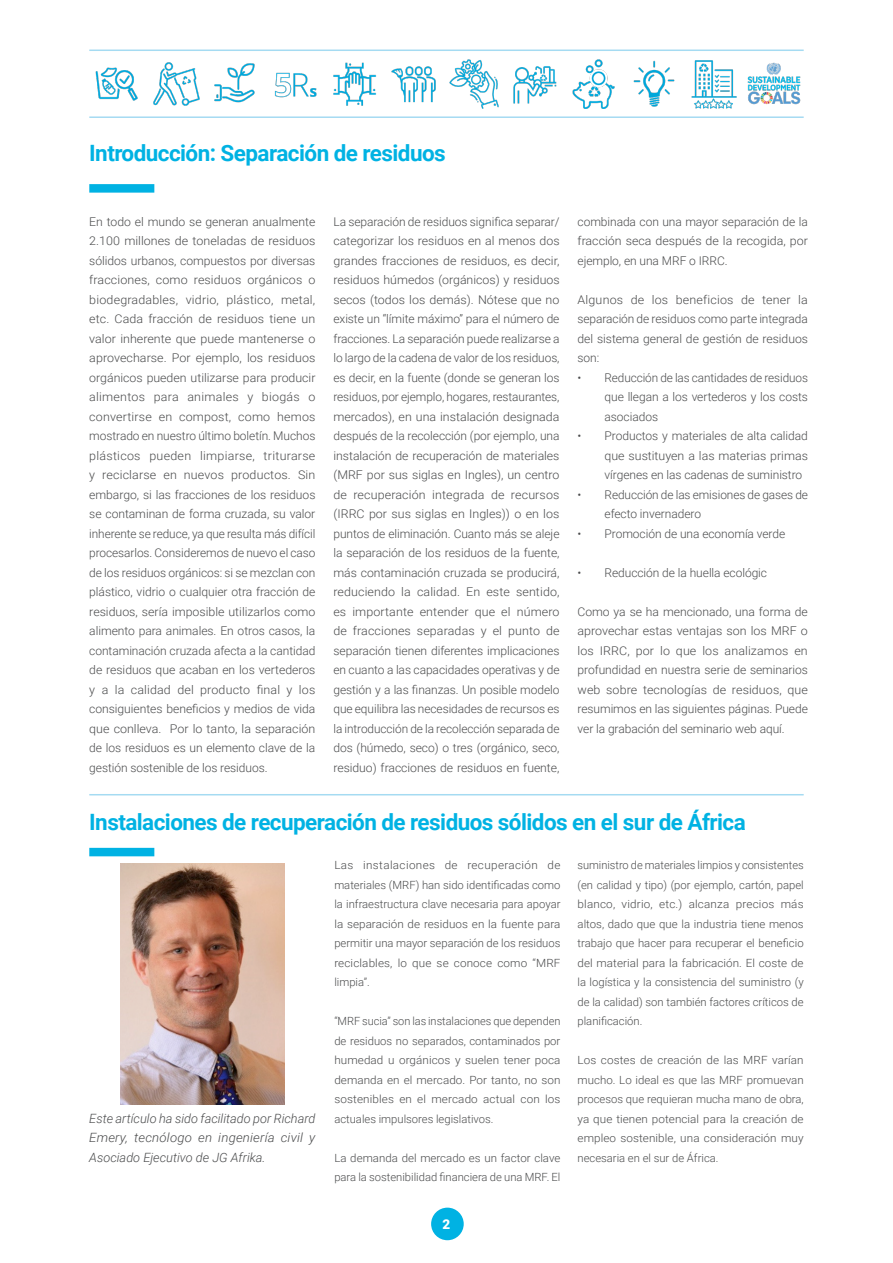
<style>
.page{position:relative;width:893px;height:1263px;background:#fff}
.page>*{position:absolute;margin:0;border:0;box-sizing:border-box;transform-origin:0 0}
.t1{font:700 22.5px "Roboto";letter-spacing:-.025em;color:#00b2e3}
.t2{font:900 13.5px "Roboto";color:#fff}
.t3{font:italic 300 12.75px/19.5px "Roboto";color:#4b4c4d;text-align:justify}
.t4{font:300 12px/19.5px "Roboto";letter-spacing:-.005em;color:#4b4c4d;text-align:justify}
.t5{font:300 12px/19.5px "Roboto";letter-spacing:-.005em;color:#4b4c4d;text-align:justify;scale:1.04 1}
.t6{font:300 11.25px/19.5px "Roboto";color:#4b4c4d;text-align:justify}
.t7{font:300 11.25px/19.5px "Roboto";color:#4b4c4d;text-align:justify;scale:1.04 1}
</style>
<div class="page">
<img style="left:95px;top:67px;width:43px;height:34px">
<img style="left:153px;top:62px;width:47px;height:44px">
<img style="left:214px;top:63px;width:41px;height:40px">
<img style="left:274px;top:72px;width:43px;height:26px">
<img style="left:333px;top:62px;width:43px;height:44px">
<img style="left:391px;top:66px;width:45px;height:37px">
<img style="left:449px;top:59px;width:50px;height:49px">
<img style="left:513px;top:66px;width:44px;height:38px">
<img style="left:572px;top:59px;width:43px;height:49px">
<img style="left:633px;top:60px;width:42px;height:47px">
<img style="left:691px;top:60px;width:46px;height:48px">
<img style="left:747px;top:62px;width:53px;height:43px">
<hr style="left:89px;top:116px;width:715px;height:2px;background:#a5dbf2">
<hr style="left:89px;top:50px;width:715px;height:1px;background:#a5dbf2">
<div style="left:89px;top:184px;width:65px;height:9px;background:#00b2e3"></div>
<div style="left:89px;top:848px;width:65px;height:8px;background:#00b2e3"></div>
<hr style="left:89px;top:794px;width:715px;height:1px;background:#a5dbf2">
<img style="left:121px;top:863px;width:163px;height:241px">
<div style="left:431px;top:1207px;width:33px;height:33px;background:#00b2e3;border-radius:50%"></div>
<h1 class="t1" style="left:89px;top:137px;width:358px">Introducción: Separación de residuos</h1>
<p class="t4" style="left:89px;top:211px;width:228px">En todo el mundo se generan anualmente 2.100 millones de toneladas de residuos sólidos urbanos, compuestos por diversas fracciones, como residuos orgánicos o biodegradables, vidrio, plástico, metal, etc. Cada fracción de residuos tiene un valor inherente que puede mantenerse o aprovecharse. Por ejemplo, los residuos orgánicos pueden utilizarse para producir alimentos para animales y biogás o convertirse en compost, como hemos mostrado en nuestro último boletín. Muchos plásticos pueden limpiarse, triturarse y reciclarse en nuevos productos. Sin embargo, si las fracciones de los residuos se contaminan de forma cruzada, su valor inherente se reduce, ya que resulta más difícil procesarlos. Consideremos de nuevo el caso de los residuos orgánicos: si se mezclan con plástico, vidrio o cualquier otra fracción de residuos, sería imposible utilizarlos como alimento para animales. En otros casos, la contaminación cruzada afecta a la cantidad de residuos que acaban en los vertederos y a la calidad del producto final y los consiguientes beneficios y medios de vida que conlleva. Por lo tanto, la separación de los residuos es un elemento clave de la gestión sostenible de los residuos.</p>
<p class="t4" style="left:333px;top:211px;width:228px">La separación de residuos significa separar/ categorizar los residuos en al menos dos grandes fracciones de residuos, es decir, residuos húmedos (orgánicos) y residuos secos (todos los demás). Nótese que no existe un “límite máximo” para el número de fracciones. La separación puede realizarse a lo largo de la cadena de valor de los residuos, es decir, en la fuente (donde se generan los residuos, por ejemplo, hogares, restaurantes, mercados), en una instalación designada después de la recolección (por ejemplo, una instalación de recuperación de materiales (MRF por sus siglas en Ingles), un centro de recuperación integrada de recursos (IRRC por sus siglas en Ingles)) o en los puntos de eliminación. Cuanto más se aleje la separación de los residuos de la fuente, más contaminación cruzada se producirá, reduciendo la calidad. En este sentido, es importante entender que el número de fracciones separadas y el punto de separación tienen diferentes implicaciones en cuanto a las capacidades operativas y de gestión y a las finanzas. Un posible modelo que equilibra las necesidades de recursos es la introducción de la recolección separada de dos (húmedo, seco) o tres (orgánico, seco, residuo) fracciones de residuos en fuente,</p>
<p class="t4" style="left:578px;top:211px;width:232px">combinada con una mayor separación de la fracción seca después de la recogida, por ejemplo, en una MRF o IRRC.</p>
<p class="t5" style="left:578px;top:289px;width:223px">Algunos de los beneficios de tener la separación de residuos como parte integrada del sistema general de gestión de residuos son:</p>
<p class="t4" style="left:605px;top:367px;width:205px;text-indent:-27px">• Reducción de las cantidades de residuos que llegan a los vertederos y los costs asociados</p>
<p class="t4" style="left:605px;top:426px;width:205px;text-indent:-27px">• Productos y materiales de alta calidad que sustituyen a las materias primas vírgenes en las cadenas de suministro</p>
<p class="t4" style="left:605px;top:484px;width:205px;text-indent:-27px">• Reducción de las emisiones de gases de efecto invernadero</p>
<p class="t4" style="left:578px;top:523px;width:209px">• Promoción de una economía verde</p>
<p class="t4" style="left:578px;top:562px;width:191px">• Reducción de la huella ecológic</p>
<p class="t4" style="left:578px;top:601px;width:232px">Como ya se ha mencionado, una forma de aprovechar estas ventajas son los MRF o los IRRC, por lo que los analizamos en profundidad en nuestra serie de seminarios web sobre tecnologías de residuos, que resumimos en las siguientes páginas. Puede ver la grabación del seminario web aquí.</p>
<h1 class="t1" style="left:89px;top:806px;width:658px">Instalaciones de recuperación de residuos sólidos en el sur de África</h1>
<p class="t3" style="left:89px;top:1108px;width:228px">Este artículo ha sido facilitado por Richard Emery, tecnólogo en ingeniería civil y Asociado Ejecutivo de JG Afrika.</p>
<p class="t7" style="left:334px;top:855px;width:219px">Las instalaciones de recuperación de materiales (MRF) han sido identificadas como la infraestructura clave necesaria para apoyar la separación de residuos en la fuente para permitir una mayor separación de los residuos reciclables, lo que se conoce como “MRF limpia”.</p>
<p class="t6" style="left:334px;top:1011px;width:228px">“MRF sucia” son las instalaciones que dependen de residuos no separados, contaminados por humedad u orgánicos y suelen tener poca demanda en el mercado. Por tanto, no son sostenibles en el mercado actual con los actuales impulsores legislativos.</p>
<p class="t6" style="left:334px;top:1148px;width:228px">La demanda del mercado es un factor clave para la sostenibilidad financiera de una MRF. El</p>
<p class="t2" style="left:443px;top:1215px;width:9px">2</p>
<p class="t6" style="left:578px;top:855px;width:228px">suministro de materiales limpios y consistentes (en calidad y tipo) (por ejemplo, cartón, papel blanco, vidrio, etc.) alcanza precios más altos, dado que que la industria tiene menos trabajo que hacer para recuperar el beneficio del material para la fabricación. El coste de la logística y la consistencia del suministro (y de la calidad) son también factores críticos de planificación.</p>
<p class="t7" style="left:578px;top:1050px;width:219px">Los costes de creación de las MRF varían mucho. Lo ideal es que las MRF promuevan procesos que requieran mucha mano de obra, ya que tienen potencial para la creación de empleo sostenible, una consideración muy necesaria en el sur de África.</p>
</div>
